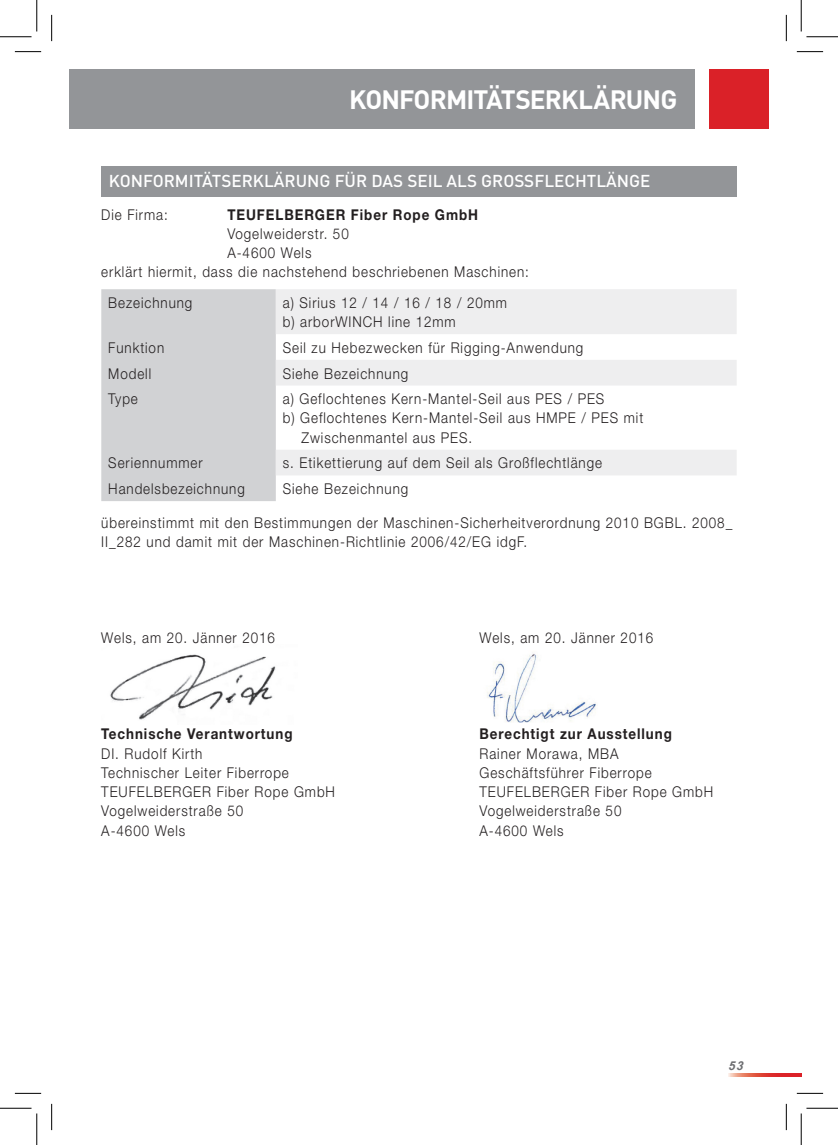
<style>
.page{position:relative;width:838px;height:1145px;background:#fff}
.page>*{position:absolute;margin:0;border:0;box-sizing:border-box;transform-origin:0 0}
.t1{font:700 26.25px "DIN";letter-spacing:-.035em;color:#fff}
.t2{font:500 16.97px "DIN";color:#fff}
.t3{font:300 14.88px/19.2px "Helvetica Neue LT";letter-spacing:.07em;color:#231f20;scale:.9 1}
.t4{font:700 14.88px "Helvetica Neue LT";letter-spacing:.07em;color:#231f20;scale:.9 1}
.t5{font:italic 700 12.25px "Arial";color:#6c6d70}
</style>
<div class="page">
<svg style="left:728px;top:1074px;width:73px;height:2px"></svg>
<div style="left:69px;top:69px;width:625px;height:60px;background:#939598"></div>
<div style="left:709px;top:69px;width:59px;height:60px;background:#da2128"></div>
<img style="left:110px;top:654px;width:166px;height:66px">
<div style="left:101px;top:166px;width:635px;height:31px;background:#939598"></div>
<div style="left:101px;top:289px;width:175px;height:212px;background:#d1d2d4"></div>
<svg style="left:276px;top:289px;width:460px;height:186px;fill:#eeeeef"></svg>
<img style="left:487px;top:654px;width:109px;height:69px">
<svg style="left:15px;top:51px;width:26px;height:1px"></svg>
<svg style="left:796px;top:51px;width:27px;height:1px"></svg>
<svg style="left:15px;top:1093px;width:26px;height:1px"></svg>
<svg style="left:796px;top:1093px;width:27px;height:1px"></svg>
<svg style="left:51px;top:15px;width:1px;height:26px"></svg>
<svg style="left:51px;top:1104px;width:1px;height:26px"></svg>
<svg style="left:786px;top:15px;width:1px;height:26px"></svg>
<svg style="left:786px;top:1104px;width:1px;height:26px"></svg>
<hr style="left:0;top:36px;width:32px;height:1px;background:#000">
<hr style="left:806px;top:36px;width:31px;height:1px;background:#000">
<hr style="left:0;top:1108px;width:32px;height:1px;background:#000">
<hr style="left:806px;top:1108px;width:31px;height:1px;background:#000">
<hr style="left:36px;top:0;width:1px;height:31px;background:#000">
<hr style="left:36px;top:1113px;width:1px;height:32px;background:#000">
<hr style="left:800px;top:0;width:1px;height:31px;background:#000">
<hr style="left:800px;top:1113px;width:1px;height:32px;background:#000">
<h1 class="t1" style="left:349px;top:82px;width:329px">KONFORMITÄTSERKLÄRUNG</h1>
<p class="t2" style="left:109px;top:170px;width:543px">KONFORMITÄTSERKLÄRUNG FÜR DAS SEIL ALS GROSSFLECHTLÄNGE</p>
<p class="t3" style="left:101px;top:204px;width:75px">Die Firma:</p>
<p class="t4" style="left:227px;top:205px;width:280px">TEUFELBERGER Fiber Rope GmbH</p>
<p class="t3" style="left:227px;top:224px;width:136px">Vogelweiderstr. 50</p>
<p class="t3" style="left:227px;top:243px;width:95px">A-4600 Wels</p>
<p class="t3" style="left:101px;top:262px;width:476px">erklärt hiermit, dass die nachstehend beschriebenen Maschinen:</p>
<p class="t3" style="left:108px;top:293px;width:95px">Bezeichnung</p>
<p class="t3" style="left:283px;top:293px;width:251px">a) Sirius 12 / 14 / 16 / 18 / 20mm b) arborWINCH line 12mm</p>
<p class="t3" style="left:108px;top:338px;width:64px">Funktion</p>
<p class="t3" style="left:283px;top:338px;width:335px">Seil zu Hebezwecken für Rigging-Anwendung</p>
<p class="t3" style="left:108px;top:363px;width:49px">Modell</p>
<p class="t3" style="left:283px;top:363px;width:141px">Siehe Bezeichnung</p>
<p class="t3" style="left:108px;top:389px;width:34px">Type</p>
<p class="t3" style="left:283px;top:389px;width:359px">a) Geflochtenes Kern-Mantel-Seil aus PES / PES</p>
<p class="t3" style="left:283px;top:408px;width:402px">b) Geflochtenes Kern-Mantel-Seil aus HMPE / PES mit</p>
<p class="t3" style="left:301px;top:428px;width:191px">Zwischenmantel aus PES.</p>
<p class="t3" style="left:108px;top:453px;width:106px">Seriennummer</p>
<p class="t3" style="left:283px;top:453px;width:356px">s. Etikettierung auf dem Seil als Großflechtlänge</p>
<p class="t3" style="left:108px;top:479px;width:153px">Handelsbezeichnung</p>
<p class="t3" style="left:283px;top:479px;width:141px">Siehe Bezeichnung</p>
<p class="t3" style="left:101px;top:512px;width:702px">übereinstimmt mit den Bestimmungen der Maschinen-Sicherheitverordnung 2010 BGBL. 2008_<br>II_282 und damit mit der Maschinen-Richtlinie 2006/42/EG idgF.</p>
<p class="t3" style="left:101px;top:628px;width:194px">Wels, am 20. Jänner 2016</p>
<p class="t3" style="left:479px;top:628px;width:194px">Wels, am 20. Jänner 2016</p>
<p class="t4" style="left:101px;top:725px;width:214px">Technische Verantwortung</p>
<p class="t4" style="left:479px;top:725px;width:215px">Berechtigt zur Ausstellung</p>
<p class="t3" style="left:101px;top:743px;width:114px">DI. Rudolf Kirth</p>
<p class="t3" style="left:479px;top:743px;width:156px">Rainer Morawa, MBA</p>
<p class="t3" style="left:101px;top:763px;width:210px">Technischer Leiter Fiberrope</p>
<p class="t3" style="left:479px;top:763px;width:193px">Geschäftsführer Fiberrope</p>
<p class="t3" style="left:101px;top:782px;width:261px">TEUFELBERGER Fiber Rope GmbH</p>
<p class="t3" style="left:479px;top:782px;width:261px">TEUFELBERGER Fiber Rope GmbH</p>
<p class="t3" style="left:101px;top:801px;width:159px">Vogelweiderstraße 50</p>
<p class="t3" style="left:479px;top:801px;width:159px">Vogelweiderstraße 50</p>
<p class="t3" style="left:101px;top:820px;width:95px">A-4600 Wels</p>
<p class="t3" style="left:479px;top:820px;width:95px">A-4600 Wels</p>
<p class="t5" style="left:728px;top:1058px;width:18px">53</p>
</div>
